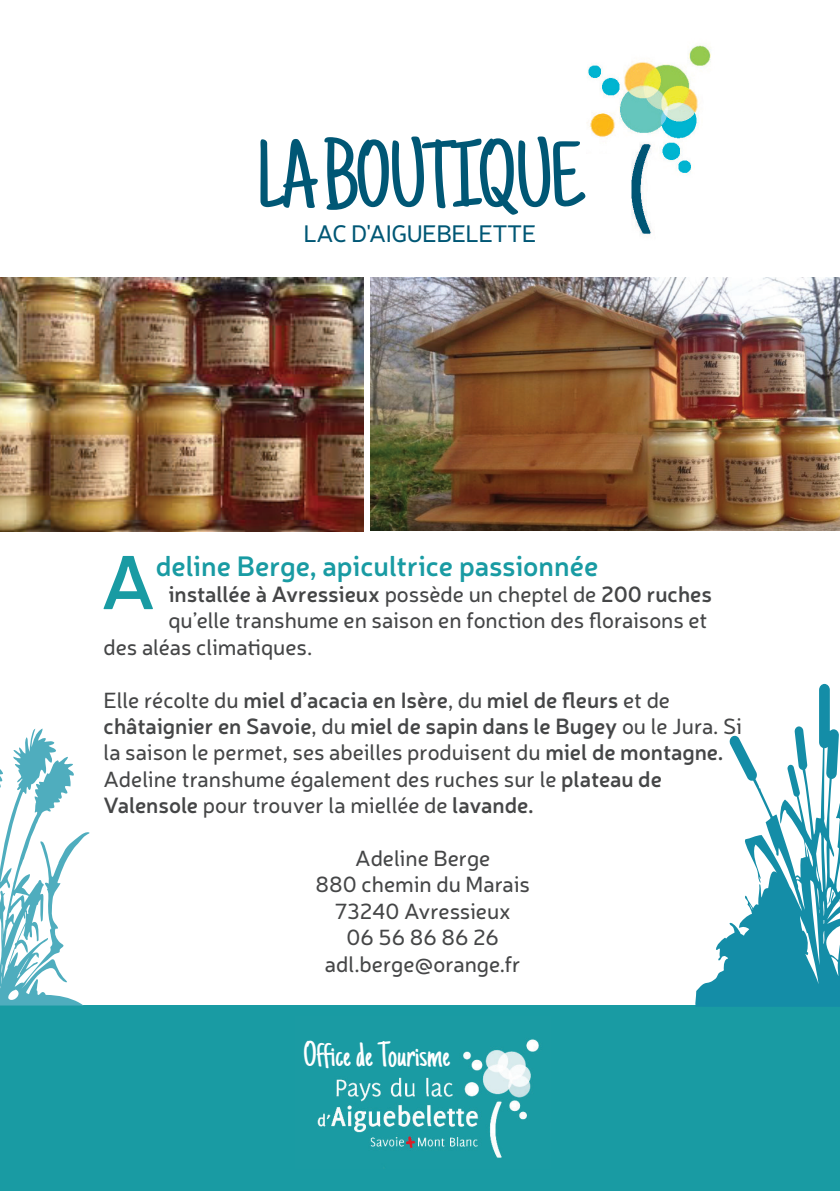
<style>
.page{position:relative;width:840px;height:1191px;background:#fff}
.page>*{position:absolute;margin:0;border:0;box-sizing:border-box;transform-origin:0 0}
.t1{font:96px "Just Another Hand";letter-spacing:-.04em;color:#005775}
.t2{font:600 76px "Neris";color:#199ba3}
.t3{font:36px "Just Another Hand";color:#fff}
.t4{font:600 28px "Neris";color:#199ba3}
.t5{font:24px "Neris";letter-spacing:-.02em;color:#005775}
.t6{font:22px/26.4px "Neris";color:#454647}
.t7{font:600 22px "Neris";color:#454647}
.s1{font-weight:400}
.s2{font-weight:600}
</style>
<div class="page">
<div style="left:0;top:1005px;width:839px;height:186px;background:#199ba3"></div>
<svg style="left:0;top:728px;width:90px;height:278px"></svg>
<svg style="left:695px;top:684px;width:144px;height:322px"></svg>
<img style="left:586px;top:44px;width:125px;height:191px">
<div style="left:575px;top:154px;width:45px;height:82px;background:#fff"></div>
<img style="left:317px;top:1039px;width:222px;height:119px">
<img style="left:0;top:277px;width:363px;height:254px">
<img style="left:370px;top:278px;width:469px;height:252px">
<h1 class="t1" style="left:255px;top:120px;width:330px">La boutique</h1>
<p class="t5" style="left:303px;top:218px;width:134px">Lac d'aiguebele</p>
<p class="t5" style="left:492px;top:218px;width:42px">tte</p>
<h2 class="t2" style="left:101px;top:530px;width:56px">A</h2>
<p class="t4" style="left:156px;top:546px;width:444px">deline Berge, apicultrice passionnée</p>
<p class="t7" style="left:168px;top:579px;width:544px">installée à Avressieux <span class="s1">possède un cheptel de</span> 200 ruches</p>
<p class="t6" style="left:168px;top:606px;width:540px">qu’elle transhume en saison en fonction des floraisons et</p>
<p class="t6" style="left:103px;top:633px;width:210px">des aléas climatiques.</p>
<p class="t6" style="left:103px;top:685px;width:639px">Elle récolte du <span class="s2">miel d’acacia en Isère</span>, du <span class="s2">miel de fleurs</span> et de <span class="s2">châtaignier en Savoie</span>, du <span class="s2">miel de sapin dans le Bugey</span> ou le Jura. Si la saison le permet, ses abeilles produisent du <span class="s2">miel de montagne.<br></span>Adeline transhume également des ruches sur le <span class="s2">plateau de Valensole</span> pour trouver la miellée de <span class="s2">lavande.</span></p>
<p class="t6" style="left:315px;top:844px;width:216px;text-align:center">Adeline Berge<br>880 chemin du Marais<br>73240 Avressieux<br>06 56 86 86 26 adl.berge@orange.fr</p>
<h3 class="t3" style="left:303px;top:1033px;width:148px">Office de Tourisme</h3>
</div>
